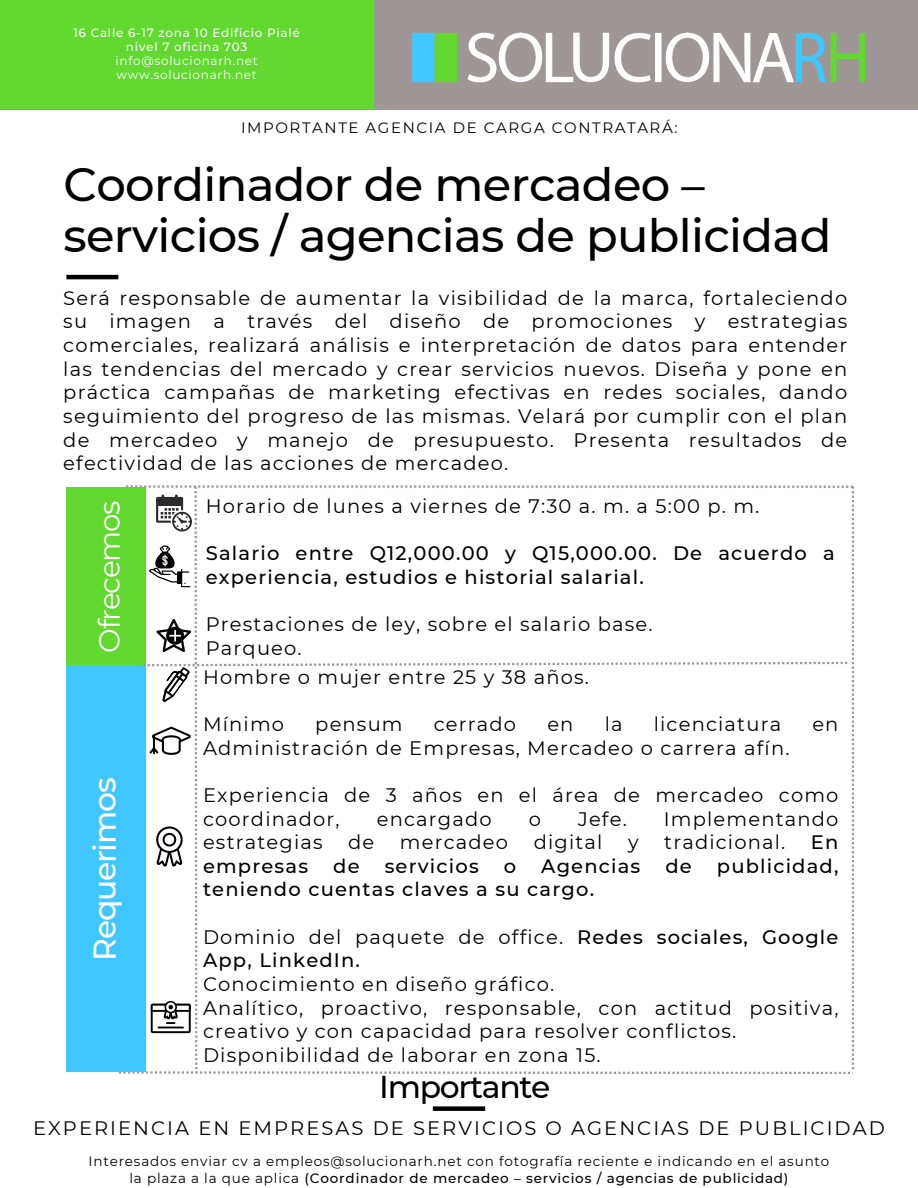
<style>
.page{position:relative;width:918px;height:1188px;background:#fff}
.page>*{position:absolute;margin:0;border:0;box-sizing:border-box;transform-origin:0 0}
.t1{font:500 46.5px/50.7px "Montserrat";letter-spacing:-.015em;color:#000}
.t2{font:500 31.5px "Montserrat";letter-spacing:-.04em;color:#000}
.t3{font:500 31.5px "Montserrat";letter-spacing:-.04em;color:#fefefe}
.t4{font:29.4px "Montserrat";letter-spacing:-.04em;color:#fefefe}
.t5{font:19.5px/23.7px "Montserrat";letter-spacing:.06em;color:#000}
.t6{font:500 19.5px/23.7px "Montserrat";letter-spacing:.06em;color:#000}
.t7{font:19.5px "Montserrat";letter-spacing:.105em;color:#000}
.t8{font:15px "Montserrat";letter-spacing:.105em;color:#000}
.t9{font:13.5px/16.8px "Montserrat";letter-spacing:.06em;color:#000;text-align:center}
.t10{font:500 12px/14px "Montserrat";letter-spacing:.06em;color:#fff;text-align:center}
.t11{font:12px "Montserrat";letter-spacing:.06em;color:#fff}
.s1{font-weight:500}
</style>
<div class="page">
<hr style="left:66px;top:275px;width:52px;height:4px;background:#000">
<div style="left:0;top:0;width:918px;height:109px;background:#9f9796"></div>
<div style="left:0;top:0;width:373px;height:109px;background:#62d830"></div>
<svg style="left:412px;top:33px;width:45px;height:49px"></svg>
<svg style="left:467px;top:33px;width:398px;height:49px"></svg>
<div style="left:66px;top:487px;width:79px;height:179px;background:#62d830"></div>
<div style="left:433px;top:1106px;width:52px;height:5px;background:#000"></div>
<div style="left:66px;top:665px;width:79px;height:407px;background:#41c7ff"></div>
<svg style="left:119px;top:485px;width:735px;height:589px"></svg>
<p class="t10" style="left:73px;top:25px;width:228px">16 Calle 6-17 zona 10 Edificio Pialé nivel 7 oficina 703</p>
<p class="t11" style="left:116px;top:53px;width:144px">info@solucionarh.net</p>
<p class="t11" style="left:117px;top:67px;width:142px">www.solucionarh.net</p>
<p class="t8" style="left:241px;top:118px;width:438px">IMPORTANTE AGENCIA DE CARGA CONTRATARÁ:</p>
<p class="t1" style="left:64px;top:159px;width:769px">Coordinador de mercadeo – servicios / agencias de publicidad</p>
<p class="t5" style="left:63px;top:286px;width:785px;text-align:justify">Será responsable de aumentar la visibilidad de la marca, fortaleciendo su imagen a través del diseño de promociones y estrategias comerciales, realizará análisis e interpretación de datos para entender las tendencias del mercado y crear servicios nuevos. Diseña y pone en práctica campañas de marketing efectivas en redes sociales, dando seguimiento del progreso de las mismas. Velará por cumplir con el plan de mercadeo y manejo de presupuesto. Presenta resultados de efectividad de las acciones de mercadeo.</p>
<p class="t4" style="left:91px;top:653px;width:154px;rotate:-90deg">Ofrecemos</p>
<h6 class="t5" style="left:206px;top:494px;width:555px">Horario de lunes a viernes de 7:30 a. m. a 5:00 p. m.</h6>
<h5 class="t6" style="left:206px;top:541px;width:630px">Salario entre Q12,000.00 y Q15,000.00. De acuerdo a experiencia, estudios e historial salarial.</h5>
<h6 class="t5" style="left:206px;top:612px;width:448px">Prestaciones de ley, sobre el salario base.<br>Parqueo.</h6>
<p class="t3" style="left:85px;top:961px;width:185px;rotate:-90deg">Requerimos</p>
<p class="t5" style="left:203px;top:665px;width:388px">Hombre o mujer entre 25 y 38 años.</p>
<p class="t5" style="left:203px;top:712px;width:83px">Mínimo</p>
<p class="t5" style="left:315px;top:712px;width:89px">pensum</p>
<p class="t5" style="left:434px;top:712px;width:84px">cerrado</p>
<p class="t5" style="left:547px;top:712px;width:28px">en</p>
<p class="t5" style="left:605px;top:712px;width:19px">la</p>
<p class="t5" style="left:654px;top:712px;width:129px">licenciatura</p>
<p class="t5" style="left:812px;top:712px;width:28px">en</p>
<p class="t5" style="left:203px;top:736px;width:588px">Administración de Empresas, Mercadeo o carrera afín.</p>
<p class="t5" style="left:203px;top:783px;width:637px">Experiencia de 3 años en el área de mercadeo como coordinador,</p>
<p class="t5" style="left:377px;top:807px;width:116px">encargado</p>
<p class="t5" style="left:529px;top:807px;width:14px">o</p>
<p class="t5" style="left:578px;top:807px;width:50px">Jefe.</p>
<p class="t5" style="left:664px;top:807px;width:176px">Implementando</p>
<p class="t5" style="left:203px;top:830px;width:121px">estrategias</p>
<p class="t5" style="left:348px;top:830px;width:28px">de</p>
<p class="t5" style="left:400px;top:830px;width:110px">mercadeo</p>
<p class="t5" style="left:534px;top:830px;width:70px">digital</p>
<p class="t5" style="left:628px;top:830px;width:12px">y</p>
<p class="t5" style="left:664px;top:830px;width:123px">tradicional.</p>
<p class="t6" style="left:811px;top:830px;width:29px">En</p>
<p class="t6" style="left:203px;top:854px;width:107px">empresas</p>
<p class="t6" style="left:333px;top:854px;width:28px">de</p>
<p class="t6" style="left:385px;top:854px;width:96px">servicios</p>
<p class="t6" style="left:504px;top:854px;width:14px">o</p>
<p class="t6" style="left:541px;top:854px;width:101px">Agencias</p>
<p class="t6" style="left:665px;top:854px;width:28px">de</p>
<p class="t6" style="left:717px;top:854px;width:123px">publicidad,</p>
<p class="t6" style="left:203px;top:878px;width:393px">teniendo cuentas claves a su cargo.</p>
<h2 class="t5" style="left:203px;top:925px;width:637px">Dominio del paquete de office. <span class="s1">Redes sociales, Google App, LinkedIn.<br></span>Conocimiento en diseño gráfico.<br>Analítico, proactivo, responsable, con actitud positiva, creativo y con capacidad para resolver conflictos.<br>Disponibilidad de laborar en zona 15.</h2>
<h6 class="t2" style="left:379px;top:1067px;width:173px">Importante</h6>
<h3 class="t7" style="left:33px;top:1116px;width:853px">EXPERIENCIA EN EMPRESAS DE SERVICIOS O AGENCIAS DE PUBLICIDAD</h3>
<h1 class="t9" style="left:89px;top:1152px;width:742px">Interesados enviar cv a empleos@solucionarh.net con fotografía reciente e indicando en el asunto la plaza a la que aplica <span class="s1">(Coordinador de mercadeo – servicios / agencias de publicidad)</span></h1>
</div>
